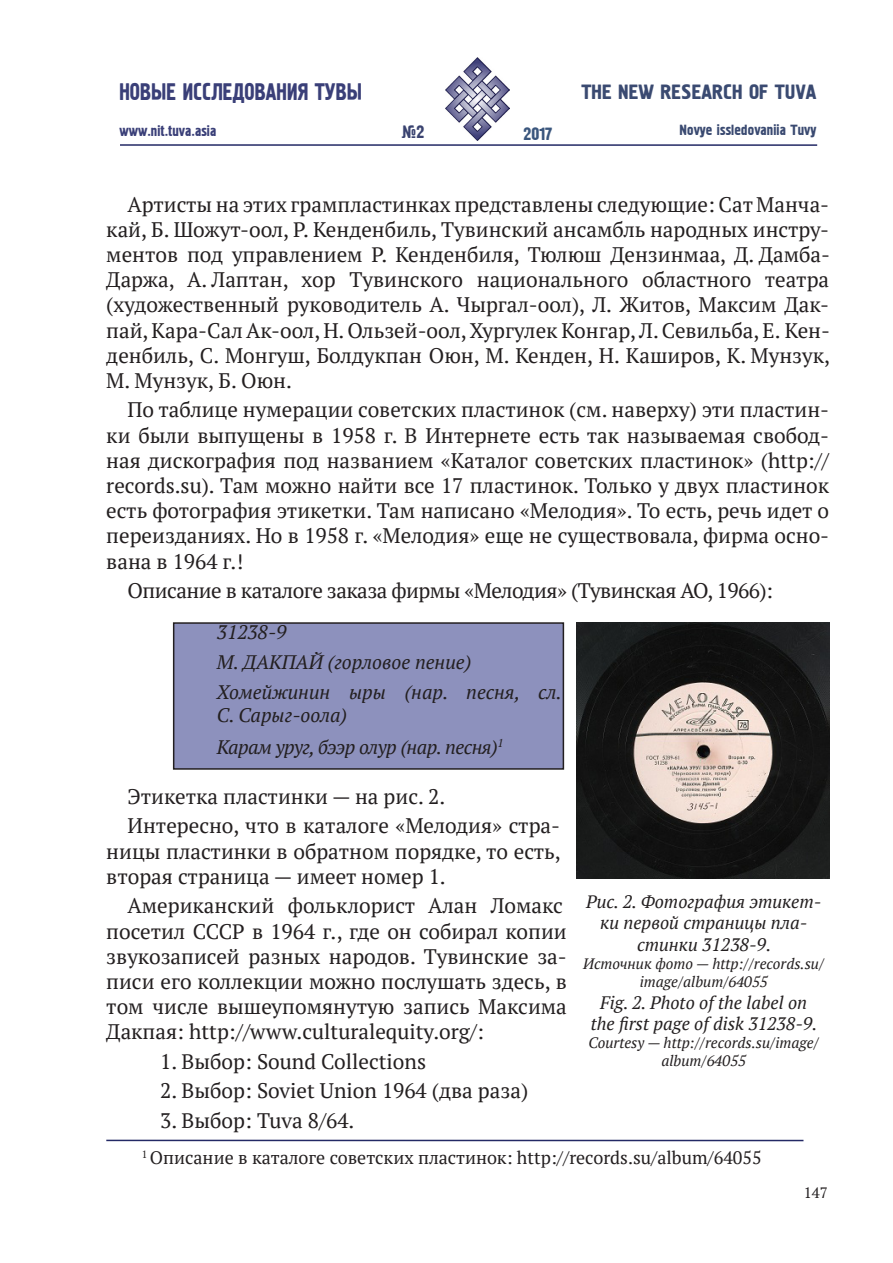
<style>
.page{position:relative;width:893px;height:1263px;background:#fff}
.page>*{position:absolute;margin:0;border:0;box-sizing:border-box;transform-origin:0 0}
.t1{font:24.3px "Pollock 1 CTT";color:#3a3f78;scale:.86 1}
.t2{font:21px/25.2px "PT Serif";color:#231f20;text-align:justify}
.t3{font:21px "PT Serif";letter-spacing:-.025em;color:#231f20}
.t4{font:21px "Pollock 1 CTT";color:#3a4a71}
.t5{font:italic 19.5px/23.4px "PT Serif";color:#231f20}
.t6{font:italic 19.5px "PT Serif";letter-spacing:-.025em;color:#231f20}
.t7{font:italic 18px/21.6px "PT Serif";color:#231f20;text-align:center}
.t8{font:18px "PT Serif";color:#231f20}
.t9{font:18px "Pollock 1 CTT";color:#3a567d}
.t10{font:18px "Pollock 1 CTT";color:#3a4370}
.t11{font:italic 15px/18px "PT Serif";color:#231f20;text-align:center}
.t12{font:15px "Pollock 1 CTT";color:#3a4a71}
.t13{font:15px "Pollock 1 CTT";color:#3a3f78}
.t14{font:15px "PT Serif";color:#231f20}
</style>
<div class="page">
<hr style="left:120px;top:144px;width:697px;height:2px;background:#232965">
<svg style="left:120px;top:144px;width:244px;height:2px"></svg>
<img style="left:445px;top:58px;width:65px;height:82px">
<img style="left:576px;top:622px;width:253px;height:257px">
<hr style="left:106px;top:1140px;width:697px;height:1px;background:#232965">
<div style="left:174px;top:623px;width:389px;height:146px;background:#8d91bd"></div>
<div style="left:173px;top:622px;width:391px;height:148px;border:2px solid #231f20"></div>
<p class="t1" style="left:119px;top:78px;width:284px">Новые исследования Тувы</p>
<p class="t13" style="left:119px;top:123px;width:98px">www.nit.tuva.asia</p>
<p class="t10" style="left:401px;top:122px;width:24px">№2</p>
<p class="t9" style="left:523px;top:123px;width:31px">2017</p>
<p class="t4" style="left:581px;top:80px;width:91px">The New research</p>
<p class="t4" style="left:749px;top:80px;width:47px">of Tuva</p>
<p class="t12" style="left:680px;top:121px;width:138px">Novye issledovaniia Tuvy</p>
<p class="t2" style="left:106px;top:191px;width:725px;text-indent:21px">Артисты на этих грампластинках представлены следующие: Сат Манча&shy;кай, Б. Шожут-оол, Р. Кенденбиль, Тувинский ансамбль народных инстру&shy;ментов под управлением Р. Кенденбиля, Тюлюш Дензинмаа, Д. Дамба-Даржа, А. Лаптан, хор Тувинского национального областного театра (художественный руководитель А. Чыргал-оол), Л. Житов, Максим Дак&shy;пай, Кара-Сал Ак-оол, Н. Ользей-оол, Хургулек Конгар, Л. Севильба, Е. Кен&shy;денбиль, С. Монгуш, Болдукпан Оюн, М. Кенден, Н. Каширов, К. Мунзук, М. Мунзук, Б. Оюн.</p>
<p class="t2" style="left:106px;top:397px;width:724px;text-indent:21px">По таблице нумерации советских пластинок (см. наверху) эти пластин&shy;ки были выпущены в 1958 г. В Интернете есть так называемая свобод&shy;ная дискография под названием «Каталог советских пластинок» (http:// records.su). Там можно найти все 17 пластинок. Только у двух пластинок есть фотография этикетки. Там написано «Мелодия». То есть, речь идет о переизданиях. Но в 1958 г. «Мелодия» еще не существовала, фирма осно&shy;вана в 1964 г.!</p>
<p class="t3" style="left:128px;top:577px;width:647px">Описание в каталоге заказа фирмы «Мелодия» (Тувинская АО, 1966):</p>
<p class="t5" style="left:217px;top:620px;width:71px">31238-9</p>
<p class="t5" style="left:217px;top:650px;width:256px">М. ДАКПАЙ (горловое пение)</p>
<p class="t5" style="left:217px;top:680px;width:346px">Хомейжинин ыры (нар. песня, сл.<br>С. Сарыг-оола)</p>
<p class="t6" style="left:217px;top:734px;width:288px">Карам уруг, бээр олур (нар. песня)<sup>1</sup></p>
<p class="t2" style="left:128px;top:784px;width:319px">Этикетка пластинки — на рис. 2.</p>
<p class="t2" style="left:106px;top:813px;width:456px;text-indent:21px">Интересно, что в каталоге «Мелодия» стра&shy;ницы пластинки в обратном порядке, то есть, вторая страница — имеет номер 1.</p>
<p class="t2" style="left:106px;top:893px;width:462px;text-align:left;text-indent:21px">Американский фольклорист Алан Ломакс посетил СССР в 1964 г., где он собирал копии звукозаписей разных народов. Тувинские за&shy;писи его коллекции можно послушать здесь, в том числе вышеупомянутую запись Максима Дакпая: http://www.culturalequity.org/:</p>
<p class="t2" style="left:160px;top:1048px;width:267px">1. Выбор: Sound Collections</p>
<p class="t2" style="left:160px;top:1078px;width:369px">2. Выбор: Soviet Union 1964 (два раза)</p>
<p class="t2" style="left:160px;top:1107px;width:196px">3. Выбор: Tuva 8/64.</p>
<p class="t8" style="left:142px;top:1146px;width:621px"><sup>1</sup> Описание в каталоге советских пластинок: http://records.su/album/64055</p>
<p class="t7" style="left:586px;top:890px;width:237px">Рис. 2. Фотография этикет&shy;ки первой страницы пла&shy;стинки 31238-9.</p>
<p class="t11" style="left:583px;top:954px;width:243px">Источник фото — http://records.su/ image/album/64055</p>
<p class="t7" style="left:591px;top:991px;width:228px">Fig. 2. Photo of the label on the first page of disk 31238-9.</p>
<p class="t11" style="left:589px;top:1034px;width:232px">Courtesy — http://records.su/image/ album/64055</p>
<p class="t14" style="left:804px;top:1183px;width:25px">147</p>
</div>
